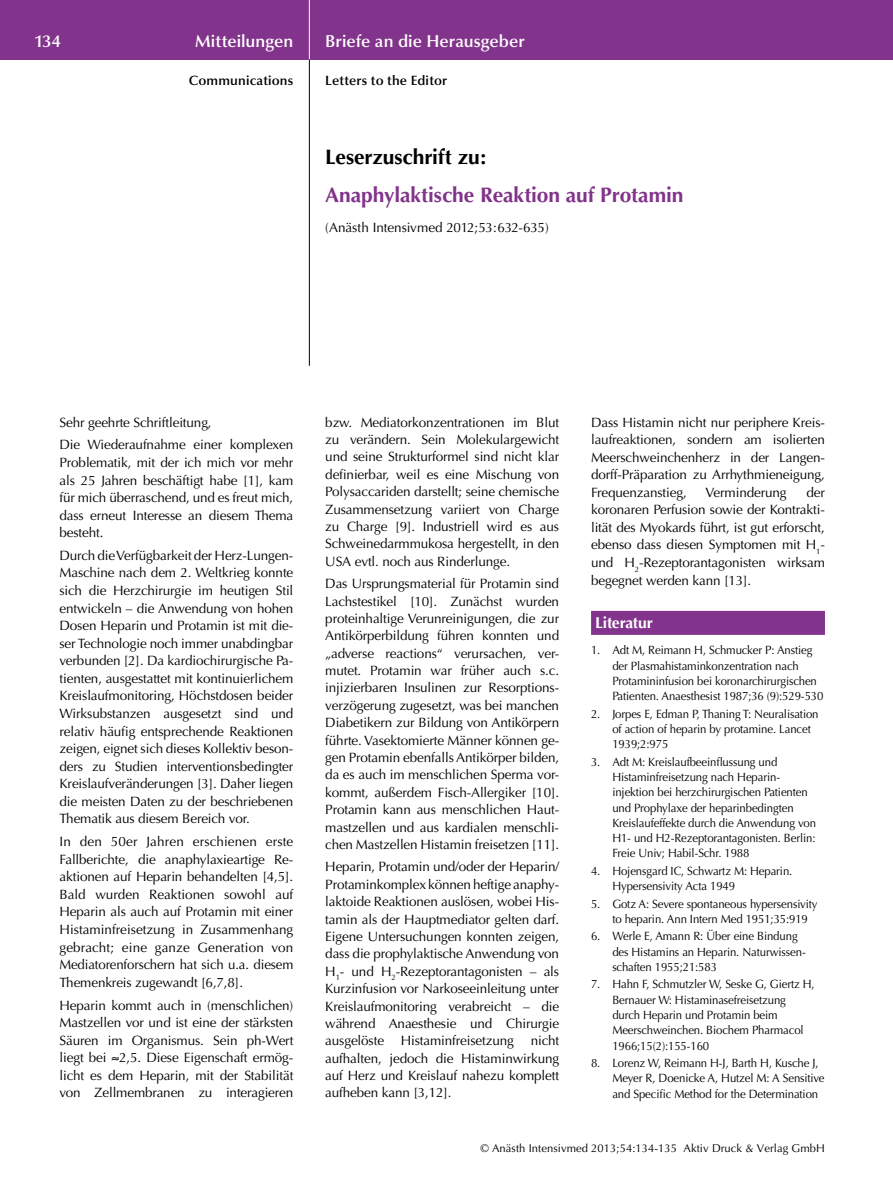
<style>
.page{position:relative;width:893px;height:1191px;background:#fff}
.page>*{position:absolute;margin:0;border:0;box-sizing:border-box;transform-origin:0 0}
.t1{font:700 21px "Optima";letter-spacing:-.005em;color:#82338b}
.t2{font:700 21px "Optima";letter-spacing:-.01em;color:#000}
.t3{font:600 17.25px "Optima";color:#fff}
.t4{font:700 15.75px "Optima";letter-spacing:-.015em;color:#fff}
.t5{font:13.5px/17.5px "Optima";letter-spacing:-.01em;color:#000;text-align:justify}
.t6{font:600 13.5px "Optima";letter-spacing:.01em;color:#000}
.t7{font:12px/15.3px "Optima";letter-spacing:-.01em;color:#000;scale:.95 1}
.t8{font:11.25px "Optima";letter-spacing:.005em;color:#000}
</style>
<div class="page">
<div style="left:0;top:0;width:893px;height:60px;background:#82338b"></div>
<hr style="left:309px;top:0;width:1px;height:60px;background:#fff">
<hr style="left:309px;top:60px;width:1px;height:306px;background:#000">
<div style="left:591px;top:611px;width:234px;height:24px;background:#82338b"></div>
<p class="t3" style="left:34px;top:31px;width:28px">134</p>
<p class="t3" style="left:195px;top:31px;width:100px">Mitteilungen</p>
<p class="t6" style="left:189px;top:73px;width:106px">Communications</p>
<p class="t3" style="left:325px;top:31px;width:201px">Briefe an die Herausgeber</p>
<p class="t6" style="left:325px;top:73px;width:123px">Letters to the Editor</p>
<h1 class="t2" style="left:325px;top:145px;width:163px">Leserzuschrift zu:</h1>
<h1 class="t1" style="left:325px;top:183px;width:360px">Anaphylaktische Reaktion auf Protamin</h1>
<p class="t5" style="left:325px;top:219px;width:225px">(Anästh Intensivmed 2012;53:632-635)</p>
<p class="t5" style="left:60px;top:411px;width:235px;line-height:22.6px">Sehr geehrte Schriftleitung,<br>Die Wiederaufnahme einer komplexen</p>
<p class="t5" style="left:60px;top:454px;width:235px">Problematik, mit der ich mich vor mehr als 25 Jahren beschäftigt habe [1], kam für mich überraschend, und es freut mich, dass erneut Interesse an diesem Thema besteht.</p>
<p class="t5" style="left:60px;top:547px;width:235px">Durch die Verfügbarkeit der Herz-Lungen-Maschine nach dem 2. Weltkrieg konnte sich die Herzchirurgie im heutigen Stil entwickeln – die Anwendung von hohen Dosen Heparin und Protamin ist mit die&shy;ser Technologie noch immer unabdingbar verbunden [2]. Da kardiochirurgische Pa&shy;tienten, ausgestattet mit kontinuierlichem Kreislaufmonitoring, Höchstdosen beider Wirksubstanzen ausgesetzt sind und relativ häufig entsprechende Reaktionen zeigen, eignet sich dieses Kollektiv beson&shy;ders zu Studien interventionsbedingter Kreislaufveränderungen [3]. Daher liegen die meisten Daten zu der beschriebenen Thematik aus diesem Bereich vor.</p>
<p class="t5" style="left:60px;top:833px;width:235px">In den 50er Jahren erschienen erste Fallberichte, die anaphylaxieartige Re&shy;aktionen auf Heparin behandelten [4,5].<br>Bald wurden Reaktionen sowohl auf Heparin als auch auf Protamin mit einer Histaminfreisetzung in Zusammenhang gebracht; eine ganze Generation von Mediatorenforschern hat sich u.a. diesem Themenkreis zugewandt [6,7,8].</p>
<p class="t5" style="left:60px;top:996px;width:235px">Heparin kommt auch in (menschlichen)<br>Mastzellen vor und ist eine der stärksten Säuren im Organismus. Sein ph-Wert liegt bei ≈2,5. Diese Eigenschaft ermög&shy;licht es dem Heparin, mit der Stabilität von Zellmembranen zu interagieren</p>
<p class="t5" style="left:325px;top:413px;width:235px">bzw. Mediatorkonzentrationen im Blut zu verändern. Sein Molekulargewicht und seine Strukturformel sind nicht klar definierbar, weil es eine Mischung von Polysaccariden darstellt; seine chemische Zusammensetzung variiert von Charge zu Charge [9]. Industriell wird es aus Schweinedarmmukosa hergestellt, in den USA evtl. noch aus Rinderlunge.</p>
<p class="t5" style="left:325px;top:575px;width:235px">Das Ursprungsmaterial für Protamin sind Lachstestikel [10]. Zunächst wurden proteinhaltige Verunreinigungen, die zur Antikörperbildung führen konnten und „adverse reactions“ verursachen, ver&shy;mutet. Protamin war früher auch s.c. injizierbaren Insulinen zur Resorptions&shy;verzögerung zugesetzt, was bei manchen Diabetikern zur Bildung von Antikörpern führte. Vasektomierte Männer können ge&shy;gen Protamin ebenfalls Antikörper bilden, da es auch im menschlichen Sperma vor&shy;kommt, außerdem Fisch-Allergiker [10].<br>Protamin kann aus menschlichen Haut&shy;mastzellen und aus kardialen menschli&shy;chen Mastzellen Histamin freisetzen [11].</p>
<p class="t5" style="left:325px;top:858px;width:235px">Heparin, Protamin und/oder der Heparin/ Protaminkomplex können heftige anaphy&shy;laktoide Reaktionen auslösen, wobei His&shy;tamin als der Hauptmediator gelten darf.<br>Eigene Untersuchungen konnten zeigen, dass die prophylaktische Anwendung von H<sub>1</sub>- und H<sub>2</sub>-Rezeptorantagonisten – als Kurzinfusion vor Narkoseeinleitung unter Kreislaufmonitoring verabreicht – die während Anaesthesie und Chirurgie ausgelöste Histaminfreisetzung nicht aufhalten, jedoch die Histaminwirkung auf Herz und Kreislauf nahezu komplett aufheben kann [3,12].</p>
<p class="t5" style="left:591px;top:413px;width:235px">Dass Histamin nicht nur periphere Kreis&shy;laufreaktionen, sondern am isolierten Meerschweinchenherz in der Langen&shy;dorff-Präparation zu Arrhythmieneigung, Frequenzanstieg,</p>
<p class="t5" style="left:591px;top:484px;width:235px;text-indent:215px">der koronaren Perfusion sowie der Kontrakti&shy;lität des Myokards führt, ist gut erforscht, ebenso dass diesen Symptomen mit H<sub>1</sub>- und H<sub>2</sub>-Rezeptorantagonisten wirksam begegnet werden kann [13].</p>
<p class="t4" style="left:595px;top:613px;width:59px">Literatur</p>
<p class="t7" style="left:612px;top:643px;width:224px;text-indent:-21px">1. Adt M, Reimann H, Schmucker P: Anstieg der Plasmahistaminkonzentration nach Protamininfusion bei koronarchirurgischen Patienten. Anaesthesist 1987;36 (9):529-530</p>
<p class="t7" style="left:612px;top:706px;width:219px;text-indent:-21px">2. Jorpes E, Edman P, Thaning T: Neuralisation of action of heparin by protamine. Lancet<br>1939;2:975</p>
<p class="t7" style="left:612px;top:754px;width:216px;text-indent:-21px">3. Adt M: Kreislaufbeeinflussung und Histaminfreisetzung nach Heparin&shy;injektion bei herzchirurgischen Patienten und Prophylaxe der heparinbedingten Kreislaufeffekte durch die Anwendung von H1- und H2-Rezeptorantagonisten. Berlin:<br>Freie Univ; Habil-Schr. 1988</p>
<p class="t7" style="left:612px;top:863px;width:191px;text-indent:-21px">4. Hojensgard IC, Schwartz M: Heparin.<br>Hypersensivity Acta 1949</p>
<p class="t7" style="left:612px;top:896px;width:218px;text-indent:-21px">5. Gotz A: Severe spontaneous hypersensivity to heparin. Ann Intern Med 1951;35:919</p>
<p class="t7" style="left:612px;top:928px;width:204px;text-indent:-21px">6. Werle E, Amann R: Über eine Bindung des Histamins an Heparin. Naturwissen&shy;schaften 1955;21:583</p>
<p class="t7" style="left:612px;top:976px;width:214px;text-indent:-21px">7. Hahn F, Schmutzler W, Seske G, Giertz H, Bernauer W: Histaminasefreisetzung durch Heparin und Protamin beim Meerschweinchen. Biochem Pharmacol 1966;15(2):155-160</p>
<p class="t7" style="left:612px;top:1055px;width:225px;text-indent:-21px">8. Lorenz W, Reimann H-J, Barth H, Kusche J,<br>Meyer R, Doenicke A, Hutzel M: A Sensitive and Specific Method for the Determination</p>
<p class="t5" style="left:705px;top:484px;width:83px">Verminderung</p>
<p class="t8" style="left:480px;top:1142px;width:346px">© Anästh Intensivmed 2013;54:134-135 Aktiv Druck &amp; Verlag GmbH</p>
</div>
